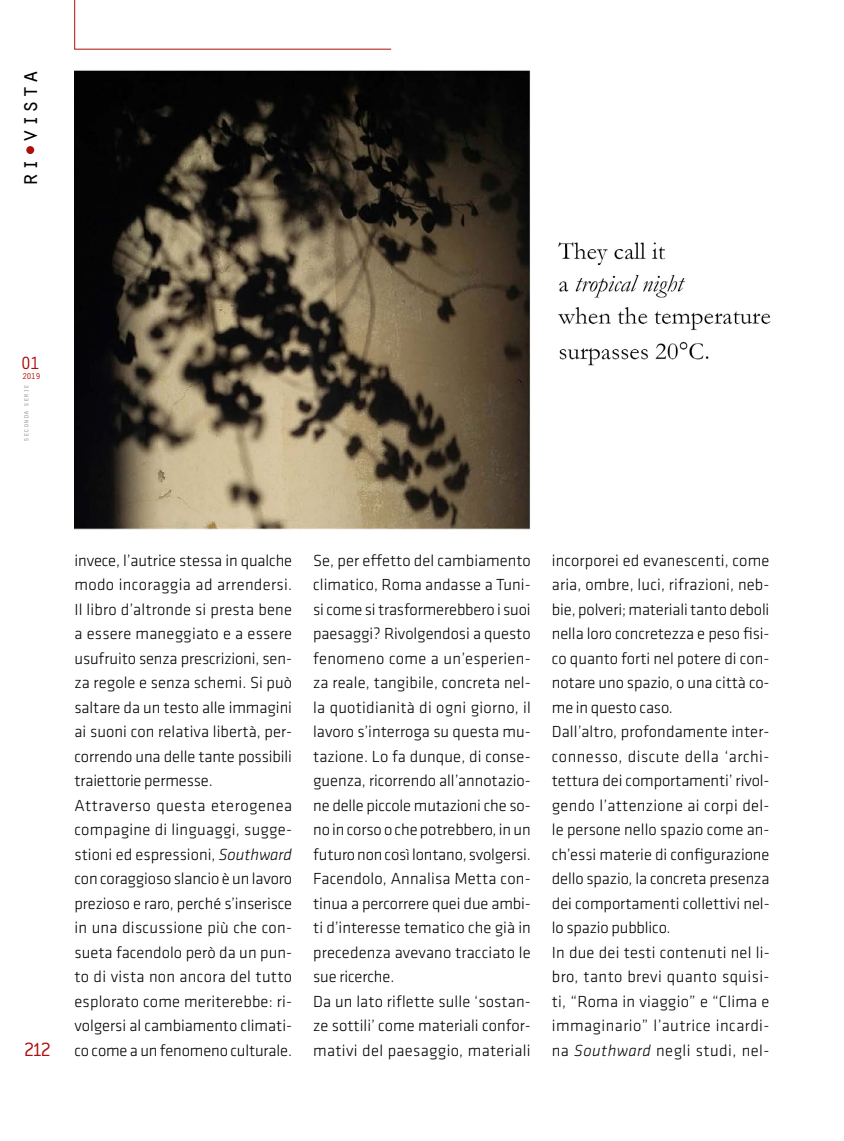
<style>
.page{position:relative;width:844px;height:1141px;background:#fff}
.page>*{position:absolute;margin:0;border:0;box-sizing:border-box;transform-origin:0 0}
.t1{font:24.5px "Orator";color:#000}
.t2{font:300 21px "Conduit ITC";color:#ae0f0a}
.t3{font:18.38px "Orator";color:#ae0f0a}
.t4{font:300 16.62px/24.5px "Klavika";color:#000}
.t5{font:8.75px "Orator";color:#ae0f0a}
.t6{font:7.88px "Orator";letter-spacing:-.025em;color:#9d9d9c}
.s1{font-style:italic}
</style>
<div class="page">
<svg style="left:74px;top:0;width:317px;height:50px"></svg>
<div style="left:26px;top:146px;width:8px;height:8px;background:#ae0f0a;border-radius:50%"></div>
<img style="left:74px;top:70px;width:456px;height:459px">
<img style="left:558px;top:242px;width:213px;height:124px">
<h1 class="t1" style="left:11px;top:187px;width:119px;rotate:-90deg">ri-vista</h1>
<p class="t3" style="left:20px;top:349px;width:22px">01</p>
<p class="t5" style="left:22px;top:370px;width:20px">2019</p>
<p class="t6" style="left:20px;top:442px;width:59px;rotate:-90deg">seconda serie</p>
<p class="t2" style="left:24px;top:1038px;width:29px">212</p>
<p class="t4" style="left:74px;top:548px;width:219px">invece, l’autrice stessa in qualche modo incoraggia ad arrendersi.<br>Il libro d’altronde si presta bene a essere maneggiato e a essere usufruito senza prescrizioni, sen&shy;za regole e senza schemi. Si può saltare da un testo alle immagini ai suoni con relativa libertà, per&shy;correndo una delle tante possibili traiettorie permesse.<br>Attraverso questa eterogenea compagine di linguaggi, sugge&shy;stioni ed espressioni, <span class="s1">Southward </span>con coraggioso slancio è un lavoro prezioso e raro, perché s’inserisce in una discussione più che con&shy;sueta facendolo però da un pun&shy;to di vista non ancora del tutto esplorato come meriterebbe: ri&shy;volgersi al cambiamento climati&shy;co come a un fenomeno culturale.</p>
<p class="t4" style="left:313px;top:548px;width:219px">Se, per effetto del cambiamento climatico, Roma andasse a Tuni&shy;si come si trasformerebbero i suoi paesaggi? Rivolgendosi a questo fenomeno come a un’esperien&shy;za reale, tangibile, concreta nel&shy;la quotidianità di ogni giorno, il lavoro s’interroga su questa mu&shy;tazione. Lo fa dunque, di conse&shy;guenza, ricorrendo all’annotazio&shy;ne delle piccole mutazioni che so&shy;no in corso o che potrebbero, in un futuro non così lontano, svolgersi.<br>Facendolo, Annalisa Metta con&shy;tinua a percorrere quei due ambi&shy;ti d’interesse tematico che già in precedenza avevano tracciato le sue ricerche.<br>Da un lato riflette sulle ‘sostan&shy;ze sottili’ come materiali confor&shy;mativi del paesaggio, materiali</p>
<p class="t4" style="left:551px;top:548px;width:219px">incorporei ed evanescenti, come aria, ombre, luci, rifrazioni, neb&shy;bie, polveri; materiali tanto deboli nella loro concretezza e peso fisi&shy;co quanto forti nel potere di con&shy;notare uno spazio, o una città co&shy;me in questo caso.<br>Dall’altro, profondamente inter&shy;connesso, discute della ‘archi&shy;tettura dei comportamenti’ rivol&shy;gendo l’attenzione ai corpi del&shy;le persone nello spazio come an&shy;ch’essi materie di configurazione dello spazio, la concreta presenza dei comportamenti collettivi nel&shy;lo spazio pubblico.<br>In due dei testi contenuti nel li&shy;bro, tanto brevi quanto squisi&shy;ti, “Roma in viaggio” e “Clima e immaginario” l’autrice incardi&shy;na <span class="s1">Southward</span> negli studi, nel-</p>
</div>
